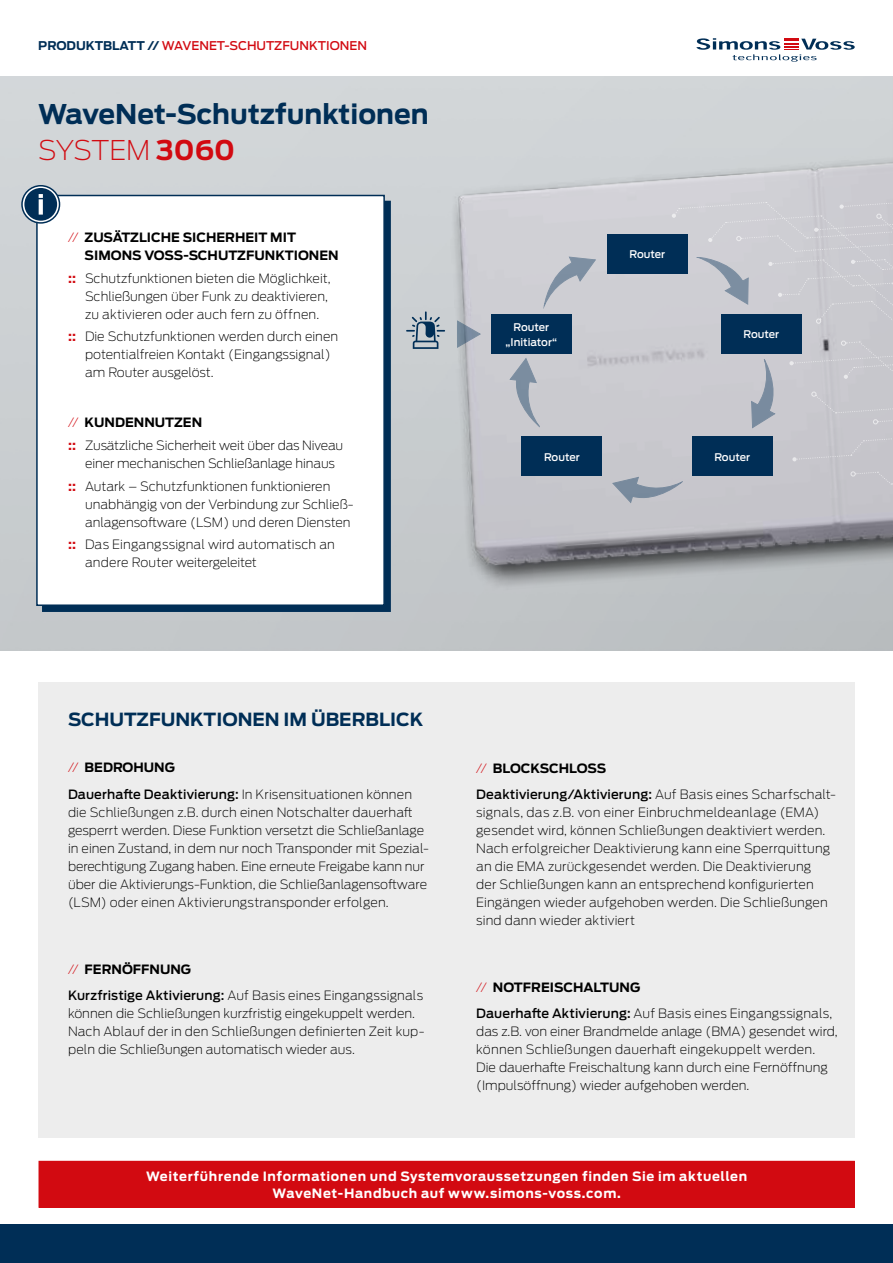
<style>
.page{position:relative;width:893px;height:1263px;background:#fff}
.page>*{position:absolute;margin:0;border:0;box-sizing:border-box;transform-origin:0 0}
.t1{font:700 27px/36px "Antenna";color:#002e56}
.t2{font:700 18px "Antenna";color:#002e56}
.t3{font:200 12.75px/18px "Antenna";color:#000}
.t4{font:700 12.75px/16.5px "Antenna";letter-spacing:.05em;color:#fff;text-align:center}
.t5{font:500 12.75px/26.5px "Antenna";letter-spacing:.01em;color:#000}
.t6{font:700 12.75px/18px "Antenna";color:#000}
.t7{font:500 12px "Antenna";color:#d20a11}
.t8{font:500 10.5px/15px "Antenna";color:#fff;text-align:center}
.s1{font-weight:700;color:#002e56}
.s2{font-weight:200;color:#d20a11}
.s3{color:#d20a11}
.s4{font-weight:700;color:#d20a11}
.s5{font-weight:700}
.s6{font-weight:500}
.s7{font-weight:200}
</style>
<div class="page">
<img style="left:0;top:77px;width:893px;height:574px">
<img style="left:394px;top:123px;width:499px;height:528px">
<svg style="left:850px;top:470px;width:43px;height:15px"></svg>
<div style="left:38px;top:682px;width:817px;height:455px;background:#ededed"></div>
<svg style="left:696px;top:38px;width:159px;height:24px"></svg>
<div style="left:0;top:1225px;width:893px;height:38px;background:#002e56"></div>
<hr style="left:892px;top:1161px;width:1px;height:102px;background:#002e56">
<div style="left:39px;top:1161px;width:815px;height:46px;background:#d20a11"></div>
<div style="left:39px;top:1161px;width:816px;height:47px;border:1px solid #d20a11"></div>
<svg style="left:406px;top:311px;width:39px;height:38px"></svg>
<div style="left:491px;top:314px;width:81px;height:39px;background:#002e56"></div>
<div style="left:607px;top:234px;width:81px;height:39px;background:#002e56"></div>
<div style="left:692px;top:437px;width:81px;height:39px;background:#002e56"></div>
<div style="left:522px;top:437px;width:80px;height:39px;background:#002e56"></div>
<div style="left:42px;top:201px;width:349px;height:411px;background:#002e56"></div>
<div style="left:36px;top:195px;width:349px;height:411px;background:#fff;border:2px solid #002e56"></div>
<svg style="left:22px;top:186px;width:38px;height:37px"></svg>
<div style="left:21px;top:185px;width:39px;height:39px;border:2px solid #002e56;border-radius:50%"></div>
<div style="left:24px;top:188px;width:33px;height:33px;background:#002e56;border-radius:50%"></div>
<svg style="left:39px;top:199px;width:4px;height:16px"></svg>
<svg style="left:39px;top:194px;width:4px;height:4px"></svg>
<svg style="left:544px;top:257px;width:52px;height:51px;background:#b8bdc6"></svg>
<svg style="left:457px;top:320px;width:24px;height:28px"></svg>
<svg style="left:612px;top:477px;width:70px;height:26px;background:#a7aeb9"></svg>
<svg style="left:672px;top:198px;width:221px;height:266px;background:#b4b8c2"></svg>
<svg style="left:509px;top:358px;width:31px;height:69px;background:#b0b6bf"></svg>
<p class="t7" style="left:38px;top:37px;width:330px"><span class="s1">PRODUKTBLATT //</span> WAVENET-SCHUTZFUNKTIONEN</p>
<h1 class="t1" style="left:38px;top:96px;width:392px">WaveNet-Schutzfunktionen<br><span class="s2">SYSTEM</span> <span class="s3">3060</span></h1>
<p class="t6" style="left:85px;top:228px;width:255px;text-indent:-17px"><span class="s2">//</span> ZUSÄTZLICHE SICHERHEIT MIT<br>SIMONS VOSS-SCHUTZFUNKTIONEN</p>
<p class="t3" style="left:85px;top:269px;width:247px;text-indent:-17px"><span class="s4">::</span> Schutzfunktionen bieten die Möglichkeit,<br>Schließungen über Funk zu deaktivieren, zu aktivieren oder auch fern zu öffnen.</p>
<p class="t3" style="left:85px;top:327px;width:255px;text-indent:-17px"><span class="s4">::</span> Die Schutzfunktionen werden durch einen potentialfreien Kontakt (Eingangssignal) am Router ausgelöst.</p>
<p class="t3" style="left:68px;top:410px;width:277px;line-height:23.4px"><span class="s3">//</span> <span class="s5">KUNDENNUTZEN<br></span><span class="s4">::</span> Zusätzliche Sicherheit weit über das Niveau</p>
<p class="t3" style="left:68px;top:452px;width:269px;line-height:22.2px;text-indent:17px">einer mechanischen Schließanlage hinaus <span class="s4">::</span> Autark – Schutzfunktionen funktionieren</p>
<p class="t3" style="left:85px;top:495px;width:270px">unabhängig von der Verbindung zur Schließ&shy;anlagensoftware (LSM) und deren Diensten</p>
<p class="t3" style="left:85px;top:535px;width:251px;text-indent:-17px"><span class="s4">::</span> Das Eingangssignal wird automatisch an andere Router weitergeleitet</p>
<p class="t8" style="left:506px;top:319px;width:53px">Router „Initiator“</p>
<p class="t8" style="left:629px;top:247px;width:37px">Router</p>
<p class="t8" style="left:744px;top:326px;width:37px">Router</p>
<p class="t8" style="left:544px;top:449px;width:37px">Router</p>
<p class="t8" style="left:714px;top:449px;width:37px">Router</p>
<h2 class="t2" style="left:68px;top:707px;width:357px">SCHUTZFUNKTIONEN IM ÜBERBLICK</h2>
<p class="t3" style="left:68px;top:754px;width:346px;line-height:26.5px"><span class="s3">//</span> <span class="s5">BEDROHUNG<br></span><span class="s6">Dauerhafte Deaktivierung:</span> In Krisensituationen können</p>
<p class="t3" style="left:68px;top:803px;width:363px">die Schließungen z.B. durch einen Notschalter dauerhaft gesperrt werden. Diese Funktion versetzt die Schließanlage in einen Zustand, in dem nur noch Transponder mit Spezial&shy;berechtigung Zugang haben. Eine erneute Freigabe kann nur über die Aktivierungs-Funktion, die Schließanlagensoftware (LSM) oder einen Aktivierungstransponder erfolgen.</p>
<p class="t3" style="left:68px;top:955px;width:357px;line-height:26.5px"><span class="s3">//</span> <span class="s5">FERNÖFFNUNG<br></span><span class="s6">Kurzfristige Aktivierung:</span> Auf Basis eines Eingangssignals</p>
<p class="t3" style="left:68px;top:1004px;width:358px">können die Schließungen kurzfristig eingekuppelt werden.<br>Nach Ablauf der in den Schließungen definierten Zeit kup&shy;peln die Schließungen automatisch wieder aus.</p>
<p class="t5" style="left:476px;top:754px;width:361px"><span class="s2">//</span> <span class="s5">BLOCKSCHLOSS<br></span>Deaktivierung/Aktivierung: <span class="s7">Auf Basis eines Scharfschalt-</span></p>
<p class="t3" style="left:476px;top:803px;width:355px">signals, das z.B. von einer Einbruchmeldeanlage (EMA) gesendet wird, können Schließungen deaktiviert werden.<br>Nach erfolgreicher Deaktivierung kann eine Sperrquittung an die EMA zurückgesendet werden. Die Deaktivierung der Schließungen kann an entsprechend konfigurierten Eingängen wieder aufgehoben werden. Die Schließungen sind dann wieder aktiviert</p>
<p class="t3" style="left:476px;top:973px;width:358px;line-height:26.5px"><span class="s3">//</span> <span class="s5">NOTFREISCHALTUNG<br></span><span class="s6">Dauerhafte Aktivierung:</span> Auf Basis eines Eingangssignals,</p>
<p class="t3" style="left:476px;top:1022px;width:363px">das z.B. von einer Brandmelde anlage (BMA) gesendet wird, können Schließungen dauerhaft eingekuppelt werden.<br>Die dauerhafte Freischaltung kann durch eine Fernöffnung (Impulsöffnung) wieder aufgehoben werden.</p>
<p class="t4" style="left:146px;top:1168px;width:603px">Weiterführende Informationen und Systemvoraussetzungen finden Sie im aktuellen<br>WaveNet-Handbuch auf www.simons-voss.com.</p>
</div>
